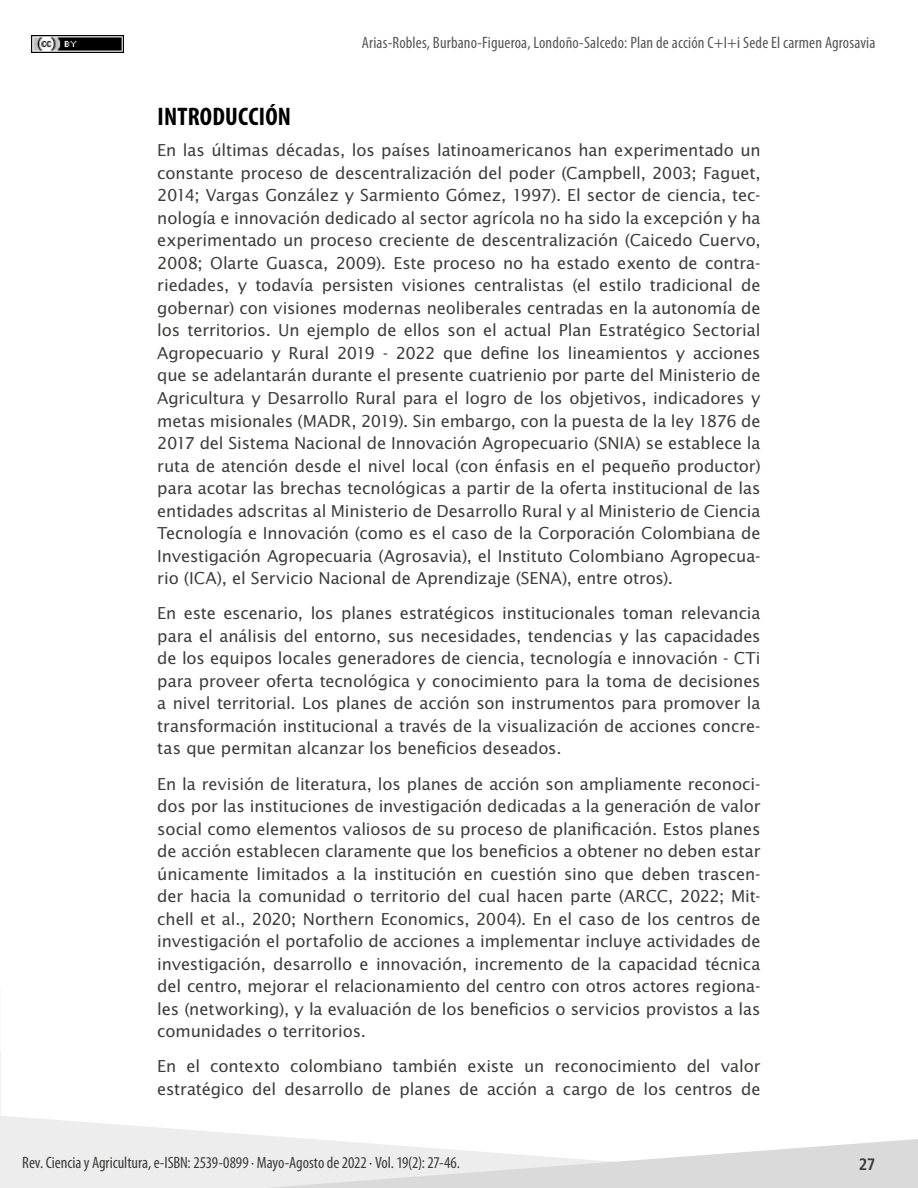
<style>
.page{position:relative;width:918px;height:1188px;background:#fff}
.page>*{position:absolute;margin:0;border:0;box-sizing:border-box;transform-origin:0 0}
.t1{font:700 condensed 25.5px "Myriad Pro";letter-spacing:.01em;color:#000}
.t2{font:16.5px/22.5px "Lucida Sans Std";letter-spacing:-.005em;color:#3c3c3b;text-align:justify}
.t3{font:condensed 16.5px "Myriad Pro";letter-spacing:.01em;color:#575756}
.t4{font:condensed 16.5px "Myriad Pro";letter-spacing:-.005em;color:#3c3c3b}
.t5{font:700 condensed 16.5px "Frutiger LT Std";color:#3c3c3b}
</style>
<div class="page">
<img style="left:31px;top:36px;width:92px;height:17px">
<svg style="left:1px;top:1116px;width:304px;height:72px;fill:#ededed"></svg>
<svg style="left:269px;top:1139px;width:649px;height:49px"></svg>
<svg style="left:0;top:1053px;width:1px;height:135px"></svg>
<p class="t3" style="left:362px;top:33px;width:515px">Arias-Robles, Burbano-Figueroa, Londoño-Salcedo: Plan de acción C+I+i Sede El carmen Agrosavia</p>
<h1 class="t1" style="left:158px;top:101px;width:135px">INTRODUCCIÓN</h1>
<p class="t2" style="left:157px;top:140px;width:605px">En las últimas décadas, los países latinoamericanos han experimentado un constante proceso de descentralización del poder (Campbell, 2003; Faguet, 2014; Vargas González y Sarmiento Gómez, 1997). El sector de ciencia, tec&shy;nología e innovación dedicado al sector agrícola no ha sido la excepción y ha experimentado un proceso creciente de descentralización (Caicedo Cuervo, 2008; Olarte Guasca, 2009). Este proceso no ha estado exento de contra&shy;riedades, y todavía persisten visiones centralistas (el estilo tradicional de gobernar) con visiones modernas neoliberales centradas en la autonomía de los territorios. Un ejemplo de ellos son el actual Plan Estratégico Sectorial Agropecuario y Rural 2019 - 2022 que define los lineamientos y acciones que se adelantarán durante el presente cuatrienio por parte del Ministerio de Agricultura y Desarrollo Rural para el logro de los objetivos, indicadores y metas misionales (MADR, 2019). Sin embargo, con la puesta de la ley 1876 de 2017 del Sistema Nacional de Innovación Agropecuario (SNIA) se establece la ruta de atención desde el nivel local (con énfasis en el pequeño productor) para acotar las brechas tecnológicas a partir de la oferta institucional de las entidades adscritas al Ministerio de Desarrollo Rural y al Ministerio de Ciencia Tecnología e Innovación (como es el caso de la Corporación Colombiana de Investigación Agropecuaria (Agrosavia), el Instituto Colombiano Agropecua&shy;rio (ICA), el Servicio Nacional de Aprendizaje (SENA), entre otros).</p>
<p class="t2" style="left:157px;top:602px;width:605px">En este escenario, los planes estratégicos institucionales toman relevancia para el análisis del entorno, sus necesidades, tendencias y las capacidades de los equipos locales generadores de ciencia, tecnología e innovación - CTi para proveer oferta tecnológica y conocimiento para la toma de decisiones a nivel territorial. Los planes de acción son instrumentos para promover la transformación institucional a través de la visualización de acciones concre&shy;tas que permitan alcanzar los beneficios deseados.</p>
<p class="t2" style="left:157px;top:773px;width:605px">En la revisión de literatura, los planes de acción son ampliamente reconoci&shy;dos por las instituciones de investigación dedicadas a la generación de valor social como elementos valiosos de su proceso de planificación. Estos planes de acción establecen claramente que los beneficios a obtener no deben estar únicamente limitados a la institución en cuestión sino que deben trascen&shy;der hacia la comunidad o territorio del cual hacen parte (ARCC, 2022; Mit&shy;chell et al., 2020; Northern Economics, 2004). En el caso de los centros de investigación el portafolio de acciones a implementar incluye actividades de investigación, desarrollo e innovación, incremento de la capacidad técnica del centro, mejorar el relacionamiento del centro con otros actores regiona&shy;les (networking), y la evaluación de los beneficios o servicios provistos a las comunidades o territorios.</p>
<p class="t2" style="left:157px;top:1056px;width:605px">En el contexto colombiano también existe un reconocimiento del valor estratégico del desarrollo de planes de acción a cargo de los centros de</p>
<p class="t4" style="left:22px;top:1153px;width:439px">Rev. Ciencia y Agricultura, e-ISBN: 2539-0899 ∙ Mayo-Agosto de 2022 ∙ Vol. 19(2): 27-46.</p>
<p class="t5" style="left:859px;top:1154px;width:18px">27</p>
</div>
